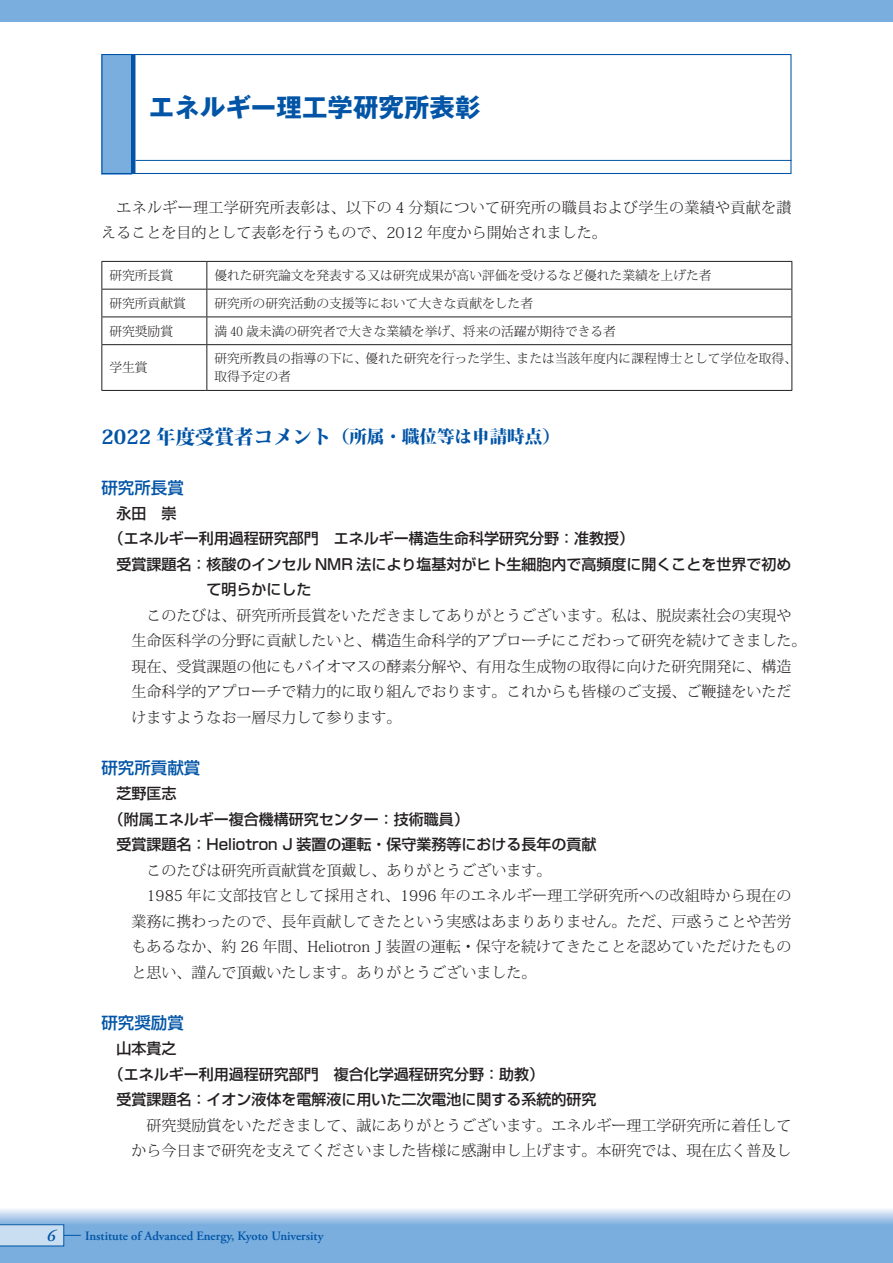
<style>
.page{position:relative;width:893px;height:1263px;background:#fff}
.page>*{position:absolute;margin:0;border:0;box-sizing:border-box;transform-origin:0 0}
.t1{font:700 25.5px "Gothic MB101 Pr 5";color:#0154a6}
.t2{font:800 19.5px "Koz Min Pr 6 N";color:#0154a6}
.t3{font:500 16.5px "Shin Go Pr 5";color:#0154a6}
.t4{font:italic 600 16.5px "Adobe Garamond Pro";color:#0154a6}
.t5{font:300 15px/25.5px "Koz Min Pr 6 N";color:#231f20}
.t6{font:500 15px "Shin Go Pr 5";color:#231f20}
.t7{font:300 15px/25.5px "Koz Min Pr 6 N";letter-spacing:.02em;color:#231f20}
.t8{font:300 12.75px/18px "Koz Min Pr 6 N";color:#231f20}
.t9{font:600 12.75px "Adobe Garamond Pro";color:#0154a6}
.s1{font-size:17.55px}
</style>
<div class="page">
<div style="left:0;top:0;width:893px;height:21px;background:#79aede"></div>
<svg style="left:0;top:1209px;width:893px;height:54px;background:#8bb8e2"></svg>
<svg style="left:0;top:1224px;width:81px;height:22px;background:#aacae7"></svg>
<div style="left:101px;top:54px;width:30px;height:120px;background:#79aede"></div>
<hr style="left:131px;top:54px;width:4px;height:120px;background:#0154a6">
<div style="left:101px;top:54px;width:690px;height:120px;border:1px solid #0154a6"></div>
<hr style="left:135px;top:160px;width:656px;height:1px;background:#0154a6">
<svg style="left:102px;top:262px;width:689px;height:128px"></svg>
<hr style="left:101px;top:261px;width:106px;height:1px;background:#231f20">
<hr style="left:207px;top:261px;width:585px;height:1px;background:#231f20">
<hr style="left:101px;top:289px;width:106px;height:1px;background:#231f20">
<hr style="left:207px;top:289px;width:585px;height:1px;background:#231f20">
<hr style="left:101px;top:317px;width:106px;height:1px;background:#231f20">
<svg style="left:101px;top:262px;width:1px;height:82px"></svg>
<hr style="left:207px;top:317px;width:585px;height:1px;background:#231f20">
<svg style="left:206px;top:262px;width:1px;height:82px"></svg>
<svg style="left:791px;top:262px;width:1px;height:82px"></svg>
<hr style="left:101px;top:344px;width:106px;height:1px;background:#231f20">
<hr style="left:101px;top:345px;width:1px;height:45px;background:#231f20">
<hr style="left:207px;top:344px;width:585px;height:1px;background:#231f20">
<hr style="left:206px;top:345px;width:1px;height:45px;background:#231f20">
<hr style="left:791px;top:345px;width:1px;height:45px;background:#231f20">
<hr style="left:101px;top:390px;width:106px;height:1px;background:#231f20">
<hr style="left:207px;top:390px;width:585px;height:1px;background:#231f20">
<h1 class="t1" style="left:149px;top:86px;width:333px">エネルギー理工学研究所表彰</h1>
<p class="t7" style="left:101px;top:195px;width:692px;text-indent:15px">エネルギー理工学研究所表彰は、以下の 4 分類について研究所の職員および学生の業績や貢献を讃えることを目的として表彰を行うもので、2012 年度から開始されました。</p>
<p class="t8" style="left:109px;top:267px;width:65px">研究所長賞</p>
<p class="t8" style="left:214px;top:267px;width:499px">優れた研究論文を発表する又は研究成果が高い評価を受けるなど優れた業績を上げた者</p>
<p class="t8" style="left:109px;top:294px;width:78px">研究所貢献賞</p>
<p class="t8" style="left:214px;top:294px;width:320px">研究所の研究活動の支援等において大きな貢献をした者</p>
<p class="t8" style="left:109px;top:322px;width:65px">研究奨励賞</p>
<p class="t8" style="left:214px;top:322px;width:403px">満 40 歳未満の研究者で大きな業績を挙げ、将来の活躍が期待できる者</p>
<p class="t8" style="left:109px;top:359px;width:40px">学生賞</p>
<p class="t8" style="left:214px;top:350px;width:584px">研究所教員の指導の下に、優れた研究を行った学生、または当該年度内に課程博士として学位を取得、取得予定の者</p>
<h2 class="t2" style="left:101px;top:426px;width:460px">2022 年度受賞者コメント<span class="s1">（所属・職位等は申請時点）</span></h2>
<p class="t3" style="left:101px;top:474px;width:84px">研究所長賞</p>
<p class="t6" style="left:116px;top:501px;width:61px">永田　崇</p>
<p class="t6" style="left:109px;top:526px;width:527px">（エネルギー利用過程研究部門　エネルギー構造生命科学研究分野：准教授）</p>
<p class="t6" style="left:116px;top:552px;width:677px">受賞課題名：核酸のインセル NMR 法により塩基対がヒト生細胞内で高頻度に開くことを世界で初め</p>
<p class="t6" style="left:206px;top:577px;width:106px">て明らかにした</p>
<p class="t5" style="left:131px;top:603px;width:677px;text-indent:15px">このたびは、研究所所長賞をいただきましてありがとうございます。私は、脱炭素社会の実現や生命医科学の分野に貢献したいと、構造生命科学的アプローチにこだわって研究を続けてきました。現在、受賞課題の他にもバイオマスの酵素分解や、有用な生成物の取得に向けた研究開発に、構造生命科学的アプローチで精力的に取り組んでおります。これからも皆様のご支援、ご鞭撻をいただけますようなお一層尽力して参ります。</p>
<p class="t3" style="left:101px;top:754px;width:101px">研究所貢献賞</p>
<p class="t6" style="left:116px;top:781px;width:61px">芝野匡志</p>
<p class="t6" style="left:109px;top:807px;width:362px">（附属エネルギー複合機構研究センター：技術職員）</p>
<p class="t6" style="left:116px;top:832px;width:482px">受賞課題名：Heliotron J 装置の運転・保守業務等における長年の貢献</p>
<p class="t5" style="left:146px;top:858px;width:407px">このたびは研究所貢献賞を頂戴し、ありがとうございます。</p>
<p class="t7" style="left:146px;top:883px;width:647px">1985 年に文部技官として採用され、1996 年のエネルギー理工学研究所への改組時から現在の</p>
<p class="t5" style="left:131px;top:909px;width:662px">業務に携わったので、長年貢献してきたという実感はあまりありません。ただ、戸惑うことや苦労</p>
<p class="t5" style="left:131px;top:934px;width:662px">もあるなか、約 26 年間、Heliotron J 装置の運転・保守を続けてきたことを認めていただけたもの</p>
<p class="t5" style="left:131px;top:960px;width:407px">と思い、謹んで頂戴いたします。ありがとうございました。</p>
<p class="t3" style="left:101px;top:1009px;width:84px">研究奨励賞</p>
<p class="t6" style="left:116px;top:1036px;width:61px">山本貴之</p>
<p class="t6" style="left:109px;top:1062px;width:437px">（エネルギー利用過程研究部門　複合化学過程研究分野：助教）</p>
<p class="t6" style="left:116px;top:1087px;width:482px">受賞課題名：イオン液体を電解液に用いた二次電池に関する系統的研究</p>
<p class="t5" style="left:131px;top:1113px;width:662px;text-align:right">研究奨励賞をいただきまして、誠にありがとうございます。エネルギー理工学研究所に着任してから今日まで研究を支えてくださいました皆様に感謝申し上げます。本研究では、現在広く普及し</p>
<p class="t4" style="left:47px;top:1226px;width:10px">6</p>
<p class="t9" style="left:85px;top:1228px;width:240px">Institute of Advanced Energy, Kyoto University</p>
</div>
